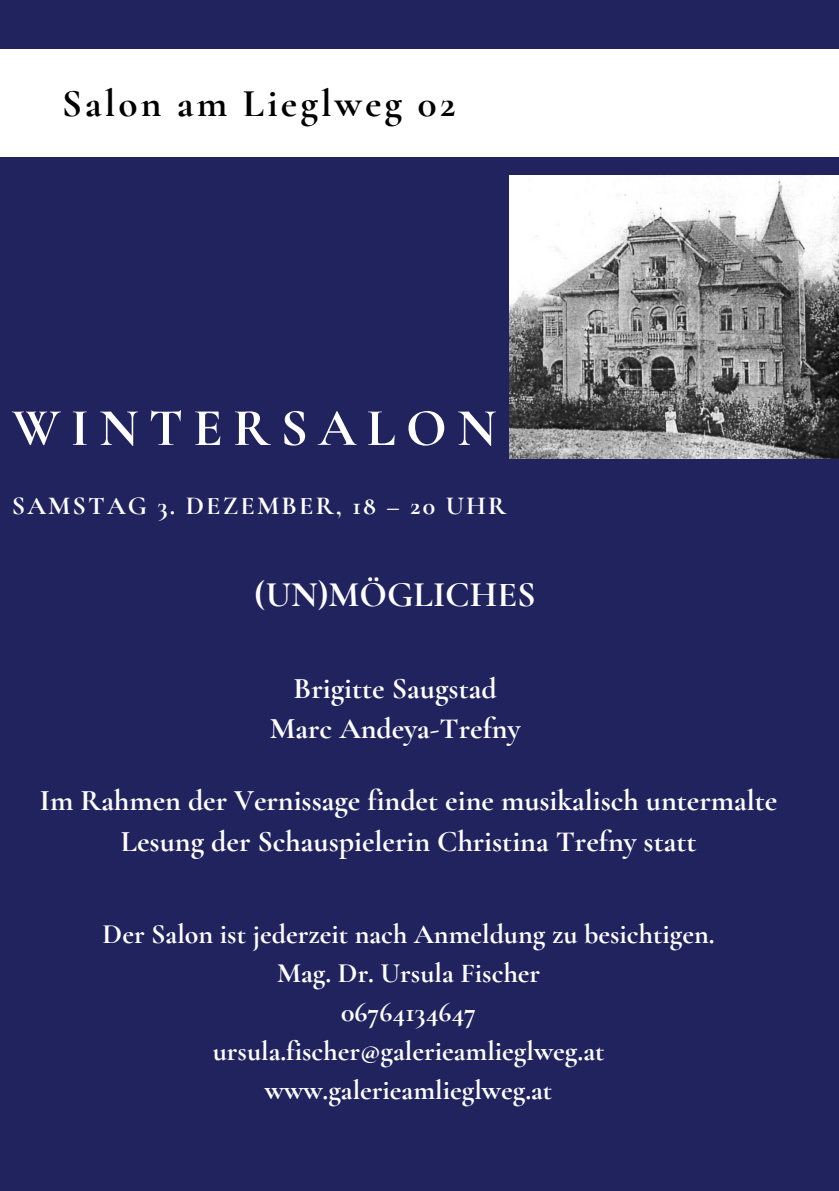
<style>
.page{position:relative;width:839px;height:1191px;background:#fff}
.page>*{position:absolute;margin:0;border:0;box-sizing:border-box;transform-origin:0 0}
.t1{font:700 53.4px "Cormorant Garamond";letter-spacing:.19em;color:#fff}
.t2{font:700 39.4px "Cormorant Garamond";letter-spacing:.08em;color:#000}
.t3{font:700 36px "Cormorant Garamond";color:#fff}
.t4{font:700 30px/40.4px "Cormorant Garamond";color:#fff;text-align:center}
.t5{font:700 28px/39px "Cormorant Garamond";color:#fff;text-align:center}
.t6{font:700 26px "Cormorant Garamond";letter-spacing:.085em;color:#fff}
</style>
<div class="page">
<div style="left:0;top:0;width:838px;height:1191px;background:#21235f"></div>
<div style="left:0;top:49px;width:838px;height:108px;background:#fff"></div>
<img style="left:509px;top:175px;width:329px;height:284px">
<h2 class="t2" style="left:62px;top:80px;width:395px">Salon am Lieglweg 02</h2>
<h1 class="t1" style="left:12px;top:396px;width:486px">WINTERSALON</h1>
<p class="t6" style="left:12px;top:490px;width:496px">SAMSTAG 3. DEZEMBER, 18 – 20 UHR</p>
<p class="t3" style="left:254px;top:573px;width:282px">(UN)MÖGLICHES</p>
<p class="t4" style="left:270px;top:668px;width:252px">Brigitte Saugstad<br>Marc Andeya-Trefny</p>
<p class="t4" style="left:40px;top:780px;width:739px">Im Rahmen der Vernissage findet eine musikalisch untermalte<br>Lesung der Schauspielerin Christina Trefny statt</p>
<p class="t5" style="left:103px;top:915px;width:613px">Der Salon ist jederzeit nach Anmeldung zu besichtigen.<br>Mag. Dr. Ursula Fischer<br>06764134647<br>ursula.fischer@galerieamlieglweg.at www.galerieamlieglweg.at</p>
</div>
